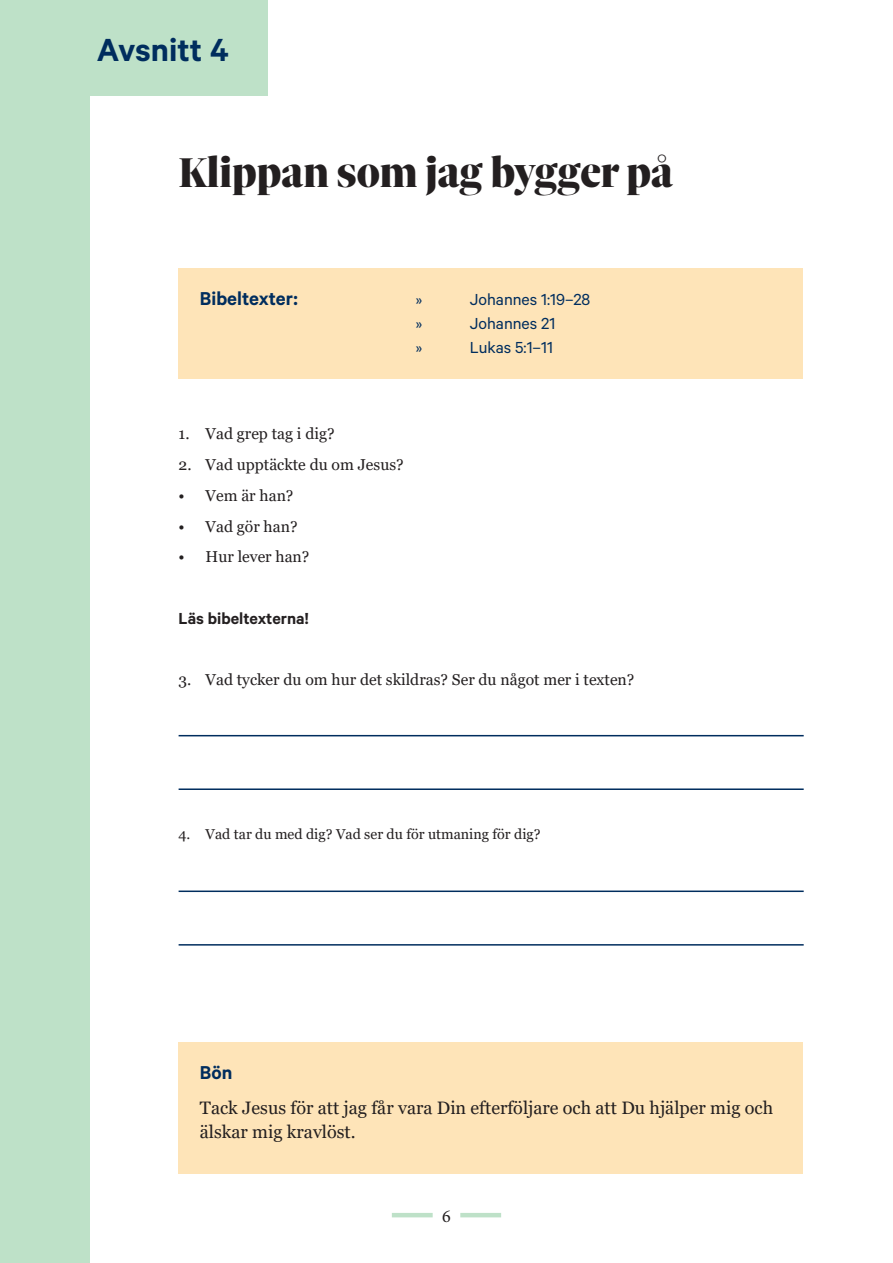
<style>
.page{position:relative;width:893px;height:1263px;background:#fff}
.page>*{position:absolute;margin:0;border:0;box-sizing:border-box;transform-origin:0 0}
.t1{font:900 45px "Sole Serif Big Display";color:#231f20}
.t2{font:600 36px "Calibre";color:#002d5e}
.t3{font:600 21px "Calibre";color:#002d5e}
.t4{font:18px/23.4px "Georgia";color:#231f20}
.t5{font:18px "Calibre";color:#002d5e}
.t6{font:600 18px "Calibre";color:#231f20}
.t7{font:18px "Minion Pro";color:#231f20}
.t8{font:15.75px "Georgia";color:#231f20}
.t9{font:14.25px "Georgia";color:#231f20}
</style>
<div class="page">
<hr style="left:392px;top:1213px;width:41px;height:4px;background:#bee1c8">
<hr style="left:460px;top:1213px;width:41px;height:4px;background:#bee1c8">
<div style="left:0;top:0;width:89px;height:1263px;background:#bee1c8"></div>
<div style="left:88px;top:0;width:180px;height:96px;background:#bee1c8"></div>
<div style="left:179px;top:268px;width:624px;height:110px;background:#fee4b8"></div>
<hr style="left:179px;top:735px;width:625px;height:1px;background:#002d5e">
<hr style="left:179px;top:890px;width:625px;height:2px;background:#002d5e">
<hr style="left:179px;top:788px;width:625px;height:2px;background:#002d5e">
<hr style="left:179px;top:944px;width:625px;height:1px;background:#002d5e">
<div style="left:179px;top:1042px;width:624px;height:132px;background:#fee4b8"></div>
<h2 class="t2" style="left:97px;top:29px;width:133px">Avsnitt 4</h2>
<h1 class="t1" style="left:179px;top:147px;width:496px">Klippan som jag bygger på</h1>
<h3 class="t3" style="left:200px;top:286px;width:99px">Bibeltexter:</h3>
<p class="t5" style="left:416px;top:289px;width:8px">»</p>
<p class="t5" style="left:470px;top:289px;width:122px">Johannes 1:19–28</p>
<p class="t5" style="left:416px;top:313px;width:8px">»</p>
<p class="t5" style="left:470px;top:313px;width:87px">Johannes 21</p>
<p class="t5" style="left:416px;top:337px;width:8px">»</p>
<p class="t5" style="left:470px;top:337px;width:85px">Lukas 5:1–11</p>
<p class="t8" style="left:179px;top:424px;width:157px">1. Vad grep tag i dig?</p>
<p class="t8" style="left:179px;top:455px;width:227px">2. Vad upptäckte du om Jesus?</p>
<p class="t8" style="left:179px;top:486px;width:116px">• Vem är han?</p>
<p class="t8" style="left:179px;top:517px;width:120px">• Vad gör han?</p>
<p class="t8" style="left:179px;top:547px;width:132px">• Hur lever han?</p>
<p class="t6" style="left:179px;top:607px;width:132px">Läs bibeltexterna!</p>
<p class="t8" style="left:179px;top:670px;width:457px">3. Vad tycker du om hur det skildras? Ser du något mer i texten?</p>
<p class="t9" style="left:179px;top:825px;width:363px">4. Vad tar du med dig? Vad ser du för utmaning för dig?</p>
<h3 class="t3" style="left:200px;top:1060px;width:34px">Bön</h3>
<p class="t4" style="left:200px;top:1097px;width:575px">Tack Jesus för att jag får vara Din efterföljare och att Du hjälper mig och älskar mig kravlöst.</p>
<p class="t7" style="left:442px;top:1204px;width:10px">6</p>
</div>
